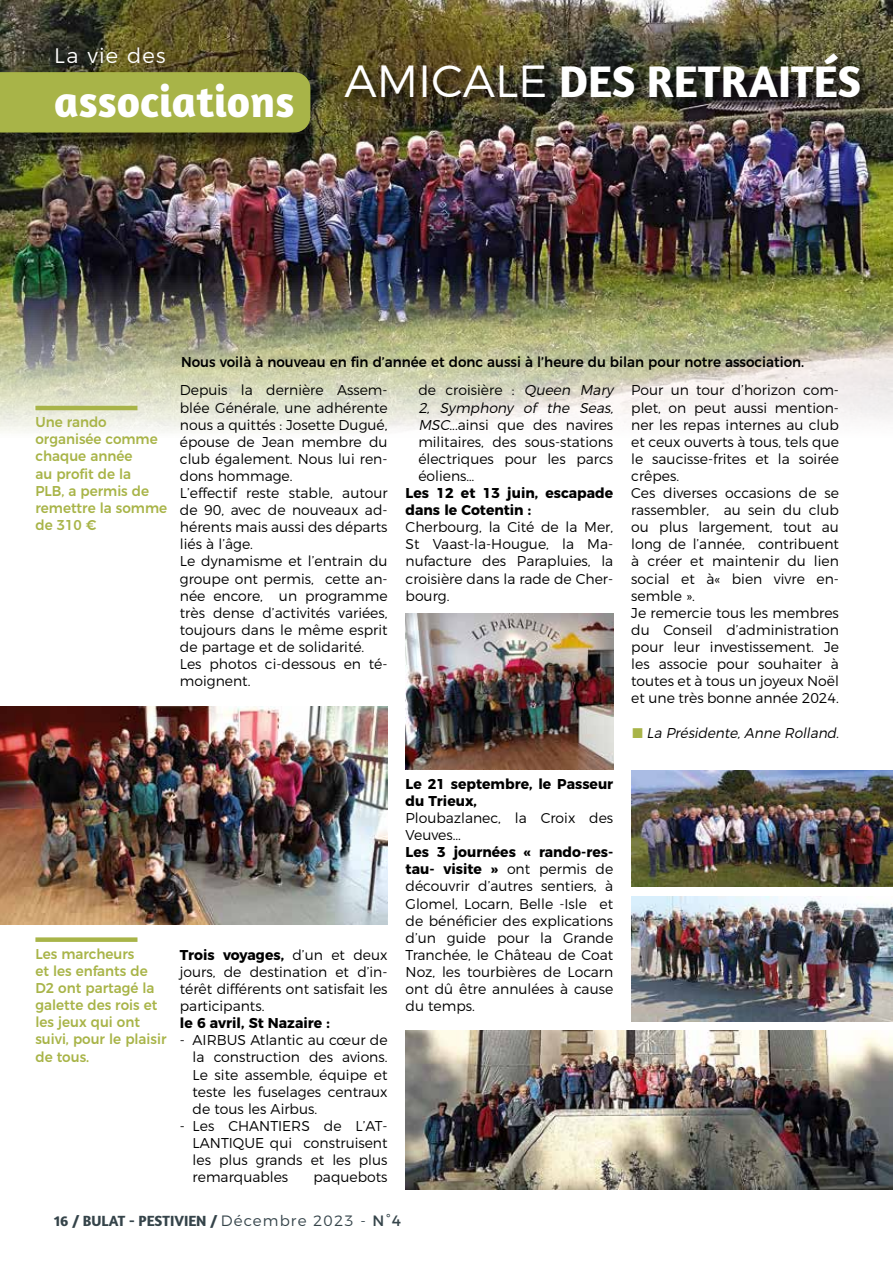
<style>
.page{position:relative;width:893px;height:1263px;background:#fff}
.page>*{position:absolute;margin:0;border:0;box-sizing:border-box;transform-origin:0 0}
.t1{font:700 45px "Amaranth";color:#fff}
.t2{font:300 21px "Montserrat";letter-spacing:.06em;color:#fff}
.t3{font:700 15px "Amaranth";color:#35444a}
.t4{font:300 14.25px/17.1px "Montserrat";color:#000;text-align:justify}
.t5{font:500 14.25px/17.1px "Montserrat";color:#a8b448;scale:.95 1}
.t6{font:700 14.25px/17.1px "Montserrat";color:#000}
.t7{font:500 14.25px "Montserrat";color:#000;scale:.95 1}
.t8{font:italic 300 14.25px "Montserrat";color:#000;scale:.96 1}
.s1{font-family:"Montserrat";font-weight:300}
.s2{font-style:italic}
.s3{color:#a8b448}
.s4{font-weight:700}
.s5{font-family:"Montserrat";font-weight:400}
</style>
<div class="page">
<img style="left:0;top:0;width:893px;height:433px">
<div style="left:0;top:76px;width:318px;height:76px;background:#000;opacity:.5"></div>
<div style="left:0;top:72px;width:310px;height:61px;background:#a8b448"></div>
<div style="left:343px;top:52px;width:530px;height:59px;background:#000;opacity:.75"></div>
<hr style="left:35px;top:406px;width:102px;height:4px;background:#a8b448">
<div style="left:35px;top:937px;width:102px;height:5px;background:#a8b448"></div>
<img style="left:0;top:707px;width:388px;height:218px">
<img style="left:406px;top:614px;width:207px;height:155px">
<img style="left:631px;top:897px;width:262px;height:124px">
<img style="left:631px;top:770px;width:262px;height:117px">
<img style="left:406px;top:1031px;width:487px;height:158px">
<h2 class="t2" style="left:54px;top:39px;width:113px">La vie des</h2>
<h1 class="t1" style="left:54px;top:73px;width:242px">associations</h1>
<h1 class="t1" style="left:344px;top:53px;width:518px"><span class="s1">AMICALE</span> DES RETRAITÉS</h1>
<p class="t5" style="left:35px;top:412px;width:140px">Une rando organisée comme chaque année<br>au profit de la<br>PLB, a permis de remettre la somme de 310 €</p>
<p class="t7" style="left:181px;top:350px;width:657px">Nous voilà à nouveau en fin d’année et donc aussi à l’heure du bilan pour notre association.</p>
<p class="t4" style="left:180px;top:381px;width:209px;text-align:left">Depuis la dernière Assem&shy;blée Générale, une adhérente nous a quittés : Josette Dugué, épouse de Jean membre du club également. Nous lui ren&shy;dons hommage.<br>L’effectif reste stable, autour de 90, avec de nouveaux ad&shy;hérents mais aussi des départs liés à l’âge.<br>Le dynamisme et l’entrain du groupe ont permis, cette an&shy;née encore, un programme très dense d’activités variées, toujours dans le même esprit de partage et de solidarité.<br>Les photos ci-dessous en té&shy;moignent.</p>
<p class="t4" style="left:418px;top:381px;width:200px;text-align:left">de croisière : <span class="s2">Queen Mary<br>2, Symphony of the Seas,<br>MSC</span>...ainsi que des navires militaires, des sous-stations électriques pour les parcs éoliens…</p>
<p class="t6" style="left:406px;top:483px;width:209px">Les 12 et 13 juin, escapade dans le Cotentin :</p>
<p class="t4" style="left:406px;top:517px;width:209px">Cherbourg, la Cité de la Mer, St Vaast-la-Hougue, la Ma&shy;nufacture des Parapluies, la croisière dans la rade de Cher&shy;bourg.</p>
<p class="t4" style="left:631px;top:381px;width:209px;text-align:left">Pour un tour d’horizon com&shy;plet, on peut aussi mention&shy;ner les repas internes au club et ceux ouverts à tous, tels que le saucisse-frites et la soirée crêpes.<br>Ces diverses occasions de se rassembler, au sein du club ou plus largement, tout au long de l’année, contribuent à créer et maintenir du lien social et à« bien vivre en&shy;semble ».<br>Je remercie tous les membres du Conseil d’administration pour leur investissement. Je les associe pour souhaiter à toutes et à tous un joyeux Noël et une très bonne année 2024.</p>
<p class="t8" style="left:632px;top:721px;width:220px"><span class="s3">■</span> La Présidente,Anne Rolland.</p>
<p class="t5" style="left:35px;top:944px;width:139px">Les marcheurs<br>et les enfants de<br>D2 ont partagé la galette des rois et les jeux qui ont suivi, pour le plaisir de tous.</p>
<p class="t4" style="left:180px;top:945px;width:209px"><span class="s4">Trois voyages,</span> d’un et deux jours, de destination et d’in&shy;térêt différents ont satisfait les participants.</p>
<p class="t6" style="left:180px;top:1013px;width:151px">le 6 avril, St Nazaire :</p>
<p class="t4" style="left:193px;top:1030px;width:196px;text-indent:-13px">- AIRBUS Atlantic au cœur de la construction des avions.<br>Le site assemble, équipe et teste les fuselages centraux de tous les Airbus.</p>
<p class="t4" style="left:193px;top:1116px;width:196px;text-indent:-13px">- Les CHANTIERS de L’AT-LANTIQUE qui construisent les plus grands et les plus remarquables</p>
<p class="t4" style="left:313px;top:1167px;width:76px">paquebots</p>
<p class="t6" style="left:406px;top:774px;width:209px">Le 21 septembre, le Passeur du Trieux,</p>
<p class="t4" style="left:406px;top:808px;width:209px">Ploubazlanec, la Croix des<br>Veuves...</p>
<p class="t4" style="left:406px;top:842px;width:209px"><span class="s4">Les 3 journées « rando-res&shy;tau- visite »</span> ont permis de découvrir d’autres sentiers, à Glomel, Locarn, Belle -Isle et de bénéficier des explications d’un guide pour la Grande Tranchée, le Château de Coat Noz, les tourbières de Locarn ont dû être annulées à cause du temps.</p>
<p class="t3" style="left:54px;top:1211px;width:349px">16 / BULAT - PESTIVIEN / <span class="s1">Décembre 2023 -</span> <span class="s5">N°4</span></p>
</div>
